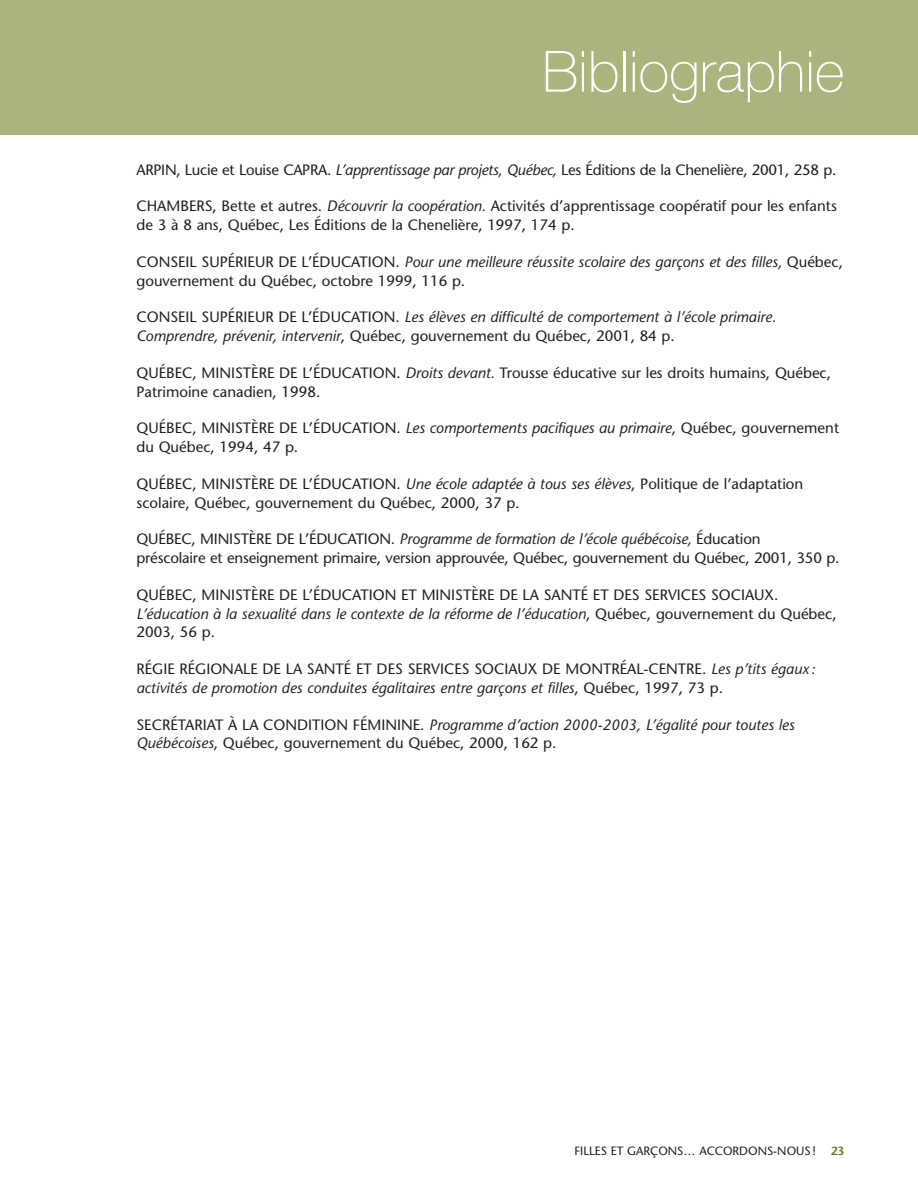
<style>
.page{position:relative;width:918px;height:1188px;background:#fff}
.page>*{position:absolute;margin:0;border:0;box-sizing:border-box;transform-origin:0 0}
.t1{font:100 57px "Helvetica Neue";color:#fff}
.t2{font:15px/18.8px "Stone Sans";color:#231f20}
.t3{font:italic 15px/18.8px "Stone Sans";color:#231f20}
.t4{font:12px "Stone Sans";color:#231f20}
.s1{font-style:italic}
.s2{font-style:normal}
.s3{font-weight:600;color:#677718}
</style>
<div class="page">
<div style="left:0;top:0;width:918px;height:135px;background:#abb47c"></div>
<h1 class="t1" style="left:542px;top:51px;width:304px">Bibliographie</h1>
<p class="t2" style="left:136px;top:162px;width:701px">ARPIN, Lucie et Louise CAPRA. <span class="s1">L’apprentissage par projets, Québec,</span> Les Éditions de la Chenelière, 2001, 258 p.</p>
<p class="t2" style="left:136px;top:198px;width:702px">CHAMBERS, Bette et autres. <span class="s1">Découvrir la coopération.</span> Activités d’apprentissage coopératif pour les enfants de 3 à 8 ans, Québec, Les Éditions de la Chenelière, 1997, 174 p.</p>
<p class="t2" style="left:136px;top:254px;width:708px">CONSEIL SUPÉRIEUR DE L’ÉDUCATION. <span class="s1">Pour une meilleure réussite scolaire des garçons et des filles,</span> Québec, gouvernement du Québec, octobre 1999, 116 p.</p>
<p class="t3" style="left:137px;top:309px;width:641px"><span class="s2">CONSEIL SUPÉRIEUR DE L’ÉDUCATION.</span> Les élèves en difficulté de comportement à l’école primaire.<br>Comprendre, prévenir, intervenir<span class="s2">, Québec, gouvernement du Québec, 2001, 84 p.</span></p>
<p class="t2" style="left:136px;top:365px;width:696px">QUÉBEC, MINISTÈRE DE L’ÉDUCATION. <span class="s1">Droits devant.</span> Trousse éducative sur les droits humains, Québec,<br>Patrimoine canadien, 1998.</p>
<p class="t2" style="left:136px;top:420px;width:704px">QUÉBEC, MINISTÈRE DE L’ÉDUCATION. <span class="s1">Les comportements pacifiques au primaire</span>, Québec, gouvernement du Québec, 1994, 47 p.</p>
<p class="t2" style="left:136px;top:476px;width:668px">QUÉBEC, MINISTÈRE DE L’ÉDUCATION. <span class="s1">Une école adaptée à tous ses élèves</span>, Politique de l’adaptation scolaire, Québec, gouvernement du Québec, 2000, 37 p.</p>
<p class="t2" style="left:136px;top:531px;width:704px">QUÉBEC, MINISTÈRE DE L’ÉDUCATION. <span class="s1">Programme de formation de l’école québécoise,</span> Éducation<br>préscolaire et enseignement primaire, version approuvée, Québec, gouvernement du Québec, 2001, 350 p.</p>
<p class="t2" style="left:136px;top:587px;width:702px">QUÉBEC, MINISTÈRE DE L’ÉDUCATION ET MINISTÈRE DE LA SANTÉ ET DES SERVICES SOCIAUX.<br><span class="s1">L’éducation à la sexualité dans le contexte de la réforme de l’éducation</span>, Québec, gouvernement du Québec,<br>2003, 56 p.</p>
<p class="t2" style="left:136px;top:661px;width:680px">RÉGIE RÉGIONALE DE LA SANTÉ ET DES SERVICES SOCIAUX DE MONTRÉAL-CENTRE. <span class="s1">Les p’tits égaux : activités de promotion des conduites égalitaires entre garçons et filles</span>, Québec, 1997, 73 p.</p>
<p class="t2" style="left:136px;top:717px;width:660px">SECRÉTARIAT À LA CONDITION FÉMININE. <span class="s1">Programme d’action 2000-2003, L’égalité pour toutes les<br>Québécoises</span>, Québec, gouvernement du Québec, 2000, 162 p.</p>
<p class="t4" style="left:574px;top:1146px;width:272px">FILLES ET GARÇONS… ACCORDONS-NOUS ! <span class="s3">23</span></p>
</div>
